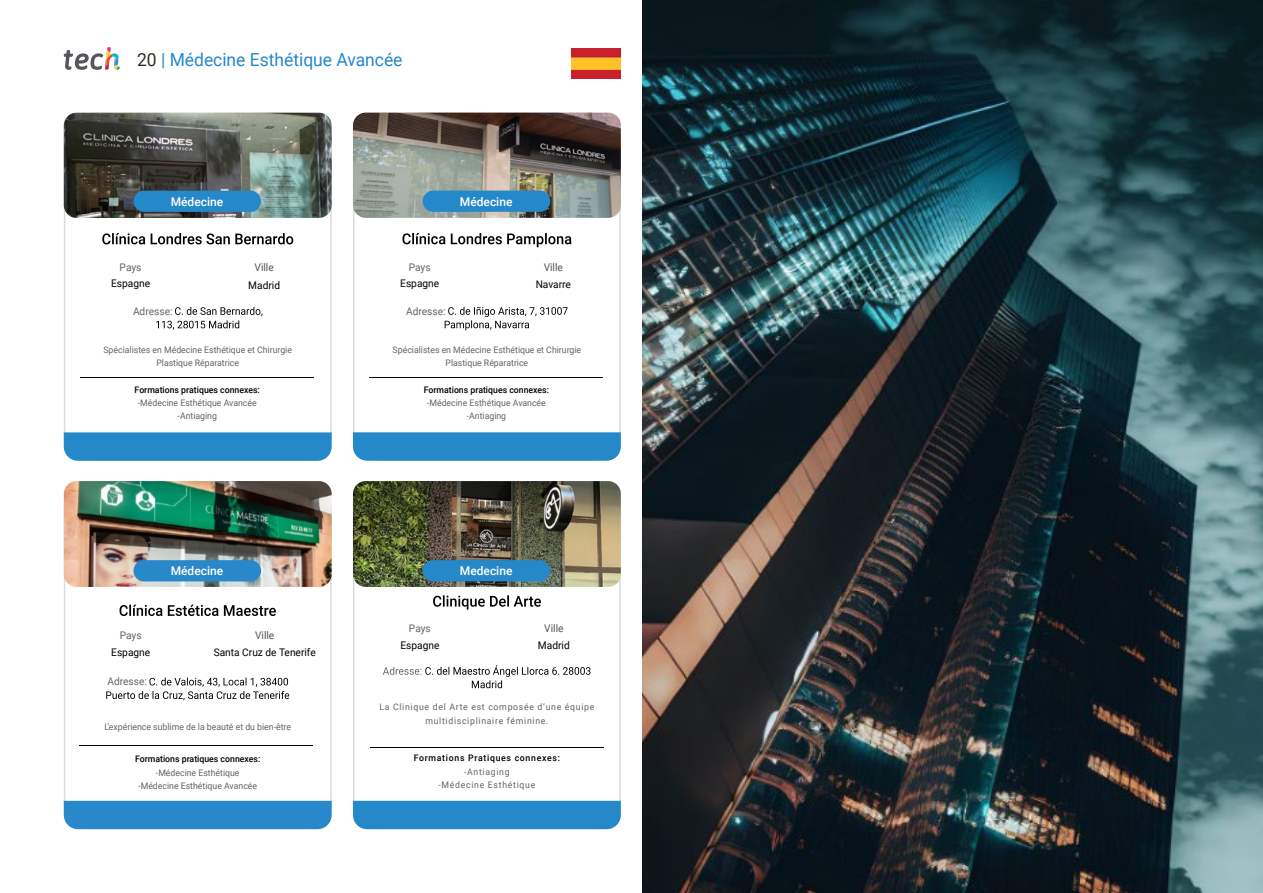
<style>
.page{position:relative;width:1263px;height:893px;background:#fff}
.page>*{position:absolute;margin:0;border:0;box-sizing:border-box;transform-origin:0 0}
.t1{font:18px "Roboto";color:#2488c9}
.t2{font:500 12px "Roboto";color:#fff}
.t3{font:10.5px "Roboto";color:#000}
.t4{font:10.5px "Roboto";color:#61646a}
.t5{font:10.5px "Roboto";color:#52555b}
.t6{font:9px/13.2px "Roboto";color:#61646a;text-align:center}
.t7{font:9px/13.5px "Roboto";letter-spacing:.08em;color:#61646a;text-align:center}
.t8{font:500 9px "Roboto";color:#000}
.t9{font:500 9px "Roboto";letter-spacing:.08em;color:#000}
.s1{color:#312e20}
</style>
<div class="page">
<img style="left:571px;top:49px;width:50px;height:30px">
<svg style="left:64px;top:47px;width:56px;height:23px"></svg>
<svg style="left:63px;top:112px;width:269px;height:337px"></svg>
<svg style="left:64px;top:432px;width:268px;height:29px;background:#2a8bca"></svg>
<hr style="left:80px;top:377px;width:234px;height:1px;background:#000">
<svg style="left:156px;top:307px;width:106px;height:23px"></svg>
<img style="left:64px;top:113px;width:268px;height:105px">
<div style="left:133px;top:191px;width:128px;height:21px;background:#2488c9;border-radius:11px"></div>
<svg style="left:102px;top:233px;width:191px;height:11px"></svg>
<svg style="left:352px;top:112px;width:269px;height:326px"></svg>
<svg style="left:353px;top:432px;width:268px;height:29px;background:#2a8bca"></svg>
<hr style="left:370px;top:377px;width:233px;height:1px;background:#000">
<svg style="left:445px;top:307px;width:123px;height:23px"></svg>
<img style="left:353px;top:113px;width:268px;height:105px">
<div style="left:423px;top:191px;width:127px;height:21px;background:#2488c9;border-radius:11px"></div>
<svg style="left:402px;top:233px;width:169px;height:14px"></svg>
<img style="left:642px;top:0;width:621px;height:893px">
<svg style="left:63px;top:492px;width:269px;height:338px"></svg>
<img style="left:64px;top:481px;width:268px;height:106px">
<div style="left:133px;top:560px;width:128px;height:21px;background:#2988c9;border-radius:11px"></div>
<div style="left:64px;top:801px;width:268px;height:28px;background:#2988c9"></div>
<hr style="left:79px;top:746px;width:234px;height:1px;background:#000">
<svg style="left:120px;top:605px;width:156px;height:11px"></svg>
<svg style="left:106px;top:677px;width:183px;height:23px"></svg>
<svg style="left:352px;top:504px;width:269px;height:326px"></svg>
<img style="left:353px;top:481px;width:268px;height:106px">
<div style="left:423px;top:560px;width:127px;height:21px;background:#2488c9;border-radius:11px"></div>
<div style="left:353px;top:801px;width:268px;height:28px;background:#2488c9"></div>
<hr style="left:370px;top:747px;width:234px;height:1px;background:#000">
<svg style="left:433px;top:595px;width:108px;height:15px"></svg>
<svg style="left:383px;top:665px;width:207px;height:23px"></svg>
<h1 class="t1" style="left:137px;top:47px;width:267px"><span class="s1">20</span> | Médecine Esthétique Avancée</h1>
<h2 class="t2" style="left:171px;top:193px;width:54px">Médecine</h2>
<h2 class="t2" style="left:460px;top:193px;width:54px">Médecine</h2>
<p class="t4" style="left:120px;top:260px;width:23px">Pays</p>
<p class="t3" style="left:111px;top:276px;width:41px">Espagne</p>
<p class="t5" style="left:255px;top:260px;width:21px">Ville</p>
<p class="t3" style="left:248px;top:277px;width:33px">Madrid</p>
<p class="t4" style="left:409px;top:260px;width:23px">Pays</p>
<p class="t3" style="left:400px;top:276px;width:41px">Espagne</p>
<p class="t5" style="left:544px;top:260px;width:21px">Ville</p>
<p class="t3" style="left:536px;top:277px;width:37px">Navarre</p>
<p class="t4" style="left:133px;top:304px;width:41px">Adresse:</p>
<p class="t4" style="left:406px;top:304px;width:41px">Adresse:</p>
<p class="t6" style="left:103px;top:342px;width:190px">Spécialistes en Médecine Esthétique et Chirurgie<br>Plastique Réparatrice</p>
<p class="t8" style="left:135px;top:383px;width:127px">Formations pratiques connexes:</p>
<p class="t6" style="left:138px;top:396px;width:120px">-Médecine Esthétique Avancée -Antiaging</p>
<h2 class="t2" style="left:171px;top:563px;width:54px">Médecine</h2>
<p class="t4" style="left:120px;top:628px;width:23px">Pays</p>
<p class="t3" style="left:111px;top:644px;width:41px">Espagne</p>
<p class="t5" style="left:255px;top:628px;width:21px">Ville</p>
<p class="t3" style="left:214px;top:644px;width:104px">Santa Cruz de Tenerife</p>
<p class="t4" style="left:107px;top:674px;width:41px">Adresse:</p>
<p class="t6" style="left:104px;top:719px;width:188px">L'expérience sublime de la beauté et du bien-être</p>
<p class="t8" style="left:135px;top:753px;width:127px">Formations pratiques connexes:</p>
<p class="t6" style="left:138px;top:765px;width:120px">-Médecine Esthétique -Médecine Esthétique Avancée</p>
<p class="t6" style="left:393px;top:342px;width:190px">Spécialistes en Médecine Esthétique et Chirurgie<br>Plastique Réparatrice</p>
<p class="t8" style="left:424px;top:383px;width:127px">Formations pratiques connexes:</p>
<p class="t6" style="left:427px;top:396px;width:120px">-Médecine Esthétique Avancée -Antiaging</p>
<p class="t4" style="left:409px;top:621px;width:23px">Pays</p>
<p class="t3" style="left:400px;top:638px;width:41px">Espagne</p>
<h2 class="t2" style="left:460px;top:563px;width:54px">Medecine</h2>
<p class="t5" style="left:544px;top:621px;width:21px">Ville</p>
<p class="t3" style="left:538px;top:638px;width:33px">Madrid</p>
<p class="t7" style="left:379px;top:700px;width:217px">La Clinique del Arte est composée d’une équipe multidisciplinaire féminine.</p>
<p class="t9" style="left:414px;top:752px;width:148px">Formations Pratiques connexes:</p>
<p class="t7" style="left:438px;top:764px;width:98px">-Antiaging<br>-Médecine Esthétique</p>
</div>
